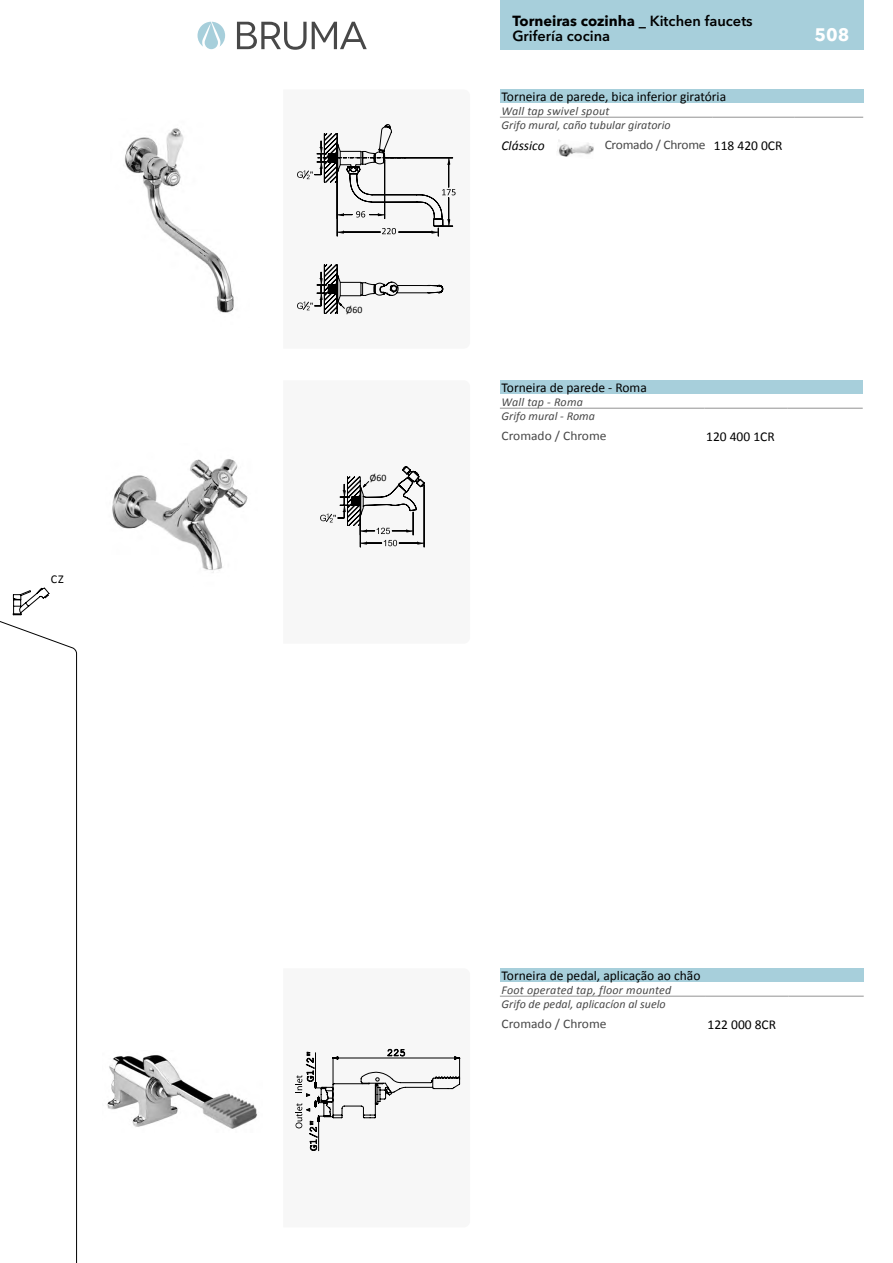
<style>
.page{position:relative;width:893px;height:1263px;background:#fff}
.page>*{position:absolute;margin:0;border:0;box-sizing:border-box;transform-origin:0 0}
.t1{font:700 18px "Avenir Next LT Pro";color:#fff}
.t2{font:600 14.55px/15px "Avenir Next LT Pro";color:#000}
.t3{font:13.5px "Calibri";color:#000}
.t4{font:italic 13.5px "Calibri";color:#000}
.t5{font:13.05px "Calibri";color:#484848;scale:1.04 1}
.t6{font:13.05px "Calibri";letter-spacing:-.02em;color:#484848;scale:1.04 1}
.t7{font:italic 12px/14px "Calibri";letter-spacing:.005em;color:#484848}
.t8{font:12px "Calibri";color:#000}
.t9{font:9.75px "Calibri";color:#000}
.s1{font-weight:700}
.s2{font-size:13.5px;color:#000}
</style>
<div class="page">
<svg style="left:237px;top:22px;width:130px;height:28px"></svg>
<svg style="left:198px;top:22px;width:27px;height:27px"></svg>
<div style="left:500px;top:0;width:363px;height:50px;background:#a7cfdb"></div>
<svg style="left:0;top:615px;width:77px;height:648px"></svg>
<svg style="left:12px;top:587px;width:38px;height:28px"></svg>
<div style="left:500px;top:380px;width:363px;height:14px;background:#a7cfdb"></div>
<hr style="left:500px;top:408px;width:204px;height:1px;background:#939393">
<hr style="left:704px;top:408px;width:83px;height:1px;background:#939393">
<hr style="left:787px;top:408px;width:76px;height:1px;background:#939393">
<img style="left:112px;top:459px;width:136px;height:114px">
<div style="left:500px;top:89px;width:363px;height:14px;background:#a7cfdb"></div>
<hr style="left:500px;top:117px;width:103px;height:1px;background:#939393">
<hr style="left:603px;top:117px;width:109px;height:1px;background:#939393">
<hr style="left:712px;top:117px;width:83px;height:1px;background:#939393">
<hr style="left:795px;top:117px;width:68px;height:1px;background:#939393">
<img style="left:125px;top:128px;width:109px;height:185px">
<svg style="left:297px;top:124px;width:159px;height:190px"></svg>
<svg style="left:320px;top:466px;width:105px;height:81px"></svg>
<img style="left:557px;top:140px;width:37px;height:17px">
<div style="left:500px;top:968px;width:364px;height:14px;background:#a7cfdb"></div>
<hr style="left:500px;top:996px;width:206px;height:1px;background:#939393">
<hr style="left:706px;top:996px;width:82px;height:1px;background:#939393">
<hr style="left:788px;top:996px;width:76px;height:1px;background:#939393">
<img style="left:107px;top:1055px;width:150px;height:74px">
<svg style="left:295px;top:1049px;width:165px;height:102px"></svg>
<p class="t8" style="left:51px;top:571px;width:14px">CZ</p>
<p class="t9" style="left:346px;top:303px;width:18px">Ø60</p>
<p class="t9" style="left:370px;top:472px;width:18px">Ø60</p>
<p class="t2" style="left:512px;top:13px;width:242px"><span class="s1">Torneiras cozinha _</span> Kitchen faucets<br>Grifería cocina</p>
<p class="t3" style="left:502px;top:88px;width:226px">Torneira de parede, bica inferior giratória</p>
<p class="t7" style="left:502px;top:103px;width:171px">Wall tap swivel spout<br>Grifo mural, caño tubular giratorio</p>
<p class="t4" style="left:502px;top:136px;width:45px">Clássico</p>
<p class="t6" style="left:605px;top:137px;width:172px">Cromado / Chrome <span class="s2">118 420 0CR</span></p>
<h1 class="t1" style="left:814px;top:24px;width:36px">508</h1>
<p class="t3" style="left:502px;top:379px;width:147px">Torneira de parede - Roma</p>
<p class="t7" style="left:502px;top:394px;width:95px">Wall tap - Roma<br>Grifo mural - Roma</p>
<p class="t5" style="left:502px;top:428px;width:102px">Cromado / Chrome</p>
<p class="t3" style="left:706px;top:427px;width:70px">120 400 1CR</p>
<p class="t3" style="left:502px;top:967px;width:200px">Torneira de pedal, aplicação ao chão</p>
<p class="t7" style="left:502px;top:982px;width:171px">Foot operated tap, floor mounted<br>Grifo de pedal, aplicacíon al suelo</p>
<p class="t5" style="left:502px;top:1016px;width:102px">Cromado / Chrome</p>
<p class="t3" style="left:708px;top:1015px;width:70px">122 000 8CR</p>
</div>
